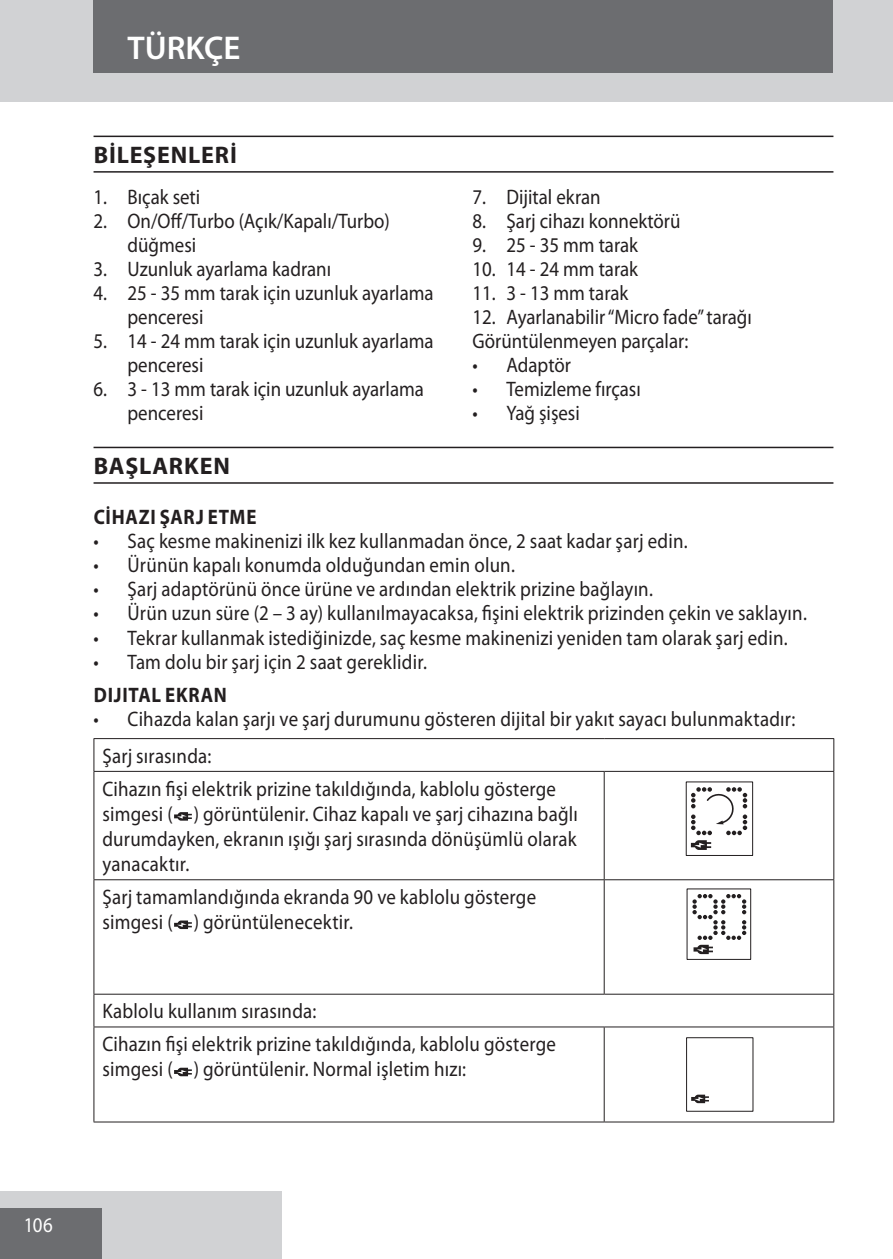
<style>
.page{position:relative;width:893px;height:1259px;background:#fff}
.page>*{position:absolute;margin:0;border:0;box-sizing:border-box;transform-origin:0 0}
.t1{font:600 33px "Myriad Pro";color:#fff}
.heading{font:700 24px "Myriad Pro";letter-spacing:.035em;color:#231f20}
.default{font:21px/25.2px "Myriad Pro";letter-spacing:.01em;color:#231f20;scale:.9 1}
.Subheading{font:700 21px "Myriad Pro";letter-spacing:.04em;color:#231f20;scale:.9 1}
.Parts{font:21px "Myriad Pro";color:#231f20;scale:.9 1}
.t2{font:21px "Myriad Pro";color:#fff;scale:.9 1}
</style>
<div class="page">
<div style="left:0;top:0;width:893px;height:102px;background:#d1d2d4"></div>
<div style="left:0;top:1191px;width:282px;height:68px;background:#d1d2d4"></div>
<div style="left:0;top:1208px;width:102px;height:51px;background:#6c6d70"></div>
<div style="left:94px;top:0;width:739px;height:73px;background:#6c6d70"></div>
<hr style="left:94px;top:136px;width:739px;height:1px;background:#231f20">
<hr style="left:94px;top:171px;width:739px;height:2px;background:#231f20">
<hr style="left:94px;top:447px;width:739px;height:1px;background:#231f20">
<hr style="left:94px;top:482px;width:739px;height:2px;background:#231f20">
<hr style="left:94px;top:738px;width:510px;height:1px;background:#231f20">
<hr style="left:93px;top:739px;width:1px;height:32px;background:#231f20">
<hr style="left:604px;top:738px;width:230px;height:1px;background:#231f20">
<hr style="left:833px;top:739px;width:1px;height:32px;background:#231f20">
<hr style="left:94px;top:771px;width:510px;height:1px;background:#231f20">
<hr style="left:93px;top:772px;width:1px;height:107px;background:#231f20">
<hr style="left:604px;top:771px;width:230px;height:1px;background:#231f20">
<hr style="left:604px;top:772px;width:1px;height:107px;background:#231f20">
<hr style="left:833px;top:772px;width:1px;height:107px;background:#231f20">
<hr style="left:94px;top:879px;width:510px;height:1px;background:#231f20">
<hr style="left:93px;top:880px;width:1px;height:113px;background:#231f20">
<hr style="left:604px;top:879px;width:230px;height:1px;background:#231f20">
<hr style="left:604px;top:880px;width:1px;height:113px;background:#231f20">
<hr style="left:833px;top:880px;width:1px;height:113px;background:#231f20">
<hr style="left:94px;top:993px;width:510px;height:1px;background:#231f20">
<hr style="left:93px;top:994px;width:1px;height:32px;background:#231f20">
<hr style="left:604px;top:993px;width:230px;height:1px;background:#231f20">
<hr style="left:833px;top:994px;width:1px;height:32px;background:#231f20">
<hr style="left:94px;top:1026px;width:510px;height:1px;background:#231f20">
<hr style="left:93px;top:1027px;width:1px;height:94px;background:#231f20">
<hr style="left:604px;top:1026px;width:230px;height:1px;background:#231f20">
<hr style="left:604px;top:1027px;width:1px;height:94px;background:#231f20">
<hr style="left:833px;top:1027px;width:1px;height:94px;background:#231f20">
<hr style="left:94px;top:1121px;width:510px;height:1px;background:#231f20">
<hr style="left:604px;top:1121px;width:230px;height:1px;background:#231f20">
<svg style="left:174px;top:812px;width:18px;height:8px"></svg>
<div style="left:686px;top:781px;width:67px;height:75px;border:1px solid #231f20"></div>
<svg style="left:691px;top:787px;width:56px;height:63px"></svg>
<svg style="left:174px;top:920px;width:18px;height:9px"></svg>
<svg style="left:692px;top:894px;width:54px;height:60px"></svg>
<svg style="left:174px;top:1067px;width:18px;height:9px"></svg>
<div style="left:686px;top:1037px;width:67px;height:74px;border:1px solid #231f20"></div>
<svg style="left:691px;top:1094px;width:18px;height:9px"></svg>
<p class="t1" style="left:128px;top:27px;width:114px">TÜRKÇE</p>
<p class="heading" style="left:94px;top:139px;width:145px">BİLEŞENLERİ</p>
<p class="default" style="left:94px;top:184px;width:120px">1. Bıçak seti</p>
<p class="default" style="left:128px;top:208px;width:293px;line-height:24px;text-indent:-34px">2. On/Off/Turbo (Açık/Kapalı/Turbo) düğmesi</p>
<p class="default" style="left:94px;top:256px;width:265px">3. Uzunluk ayarlama kadranı</p>
<p class="default" style="left:128px;top:280px;width:342px;line-height:24px;text-indent:-34px">4. 25 - 35 mm tarak için uzunluk ayarlama penceresi</p>
<p class="default" style="left:128px;top:328px;width:342px;line-height:24px;text-indent:-34px">5. 14 - 24 mm tarak için uzunluk ayarlama penceresi</p>
<p class="default" style="left:128px;top:376px;width:331px;line-height:24px;text-indent:-34px">6. 3 - 13 mm tarak için uzunluk ayarlama penceresi</p>
<p class="default" style="left:472px;top:184px;width:144px">7. Dijital ekran</p>
<p class="default" style="left:472px;top:208px;width:233px">8. Şarj cihazı konnektörü</p>
<p class="default" style="left:472px;top:232px;width:185px">9. 25 - 35 mm tarak</p>
<p class="default" style="left:472px;top:256px;width:185px">10. 14 - 24 mm tarak</p>
<p class="default" style="left:472px;top:280px;width:175px">11. 3 - 13 mm tarak</p>
<p class="default" style="left:472px;top:304px;width:312px">12. Ayarlanabilir “Micro fade” tarağı</p>
<p class="Parts" style="left:472px;top:328px;width:241px">Görüntülenmeyen parçalar:</p>
<p class="default" style="left:472px;top:352px;width:111px">• Adaptör</p>
<p class="default" style="left:472px;top:376px;width:189px">• Temizleme fırçası</p>
<p class="default" style="left:472px;top:400px;width:121px">• Yağ şişesi</p>
<p class="heading" style="left:94px;top:450px;width:138px">BAŞLARKEN</p>
<p class="Subheading" style="left:94px;top:504px;width:182px">CİHAZI ŞARJ ETME</p>
<p class="default" style="left:94px;top:528px;width:662px">• Saç kesme makinenizi ilk kez kullanmadan önce, 2 saat kadar şarj edin.</p>
<p class="default" style="left:94px;top:552px;width:470px">• Ürünün kapalı konumda olduğundan emin olun.</p>
<p class="default" style="left:94px;top:576px;width:623px">• Şarj adaptörünü önce ürüne ve ardından elektrik prizine bağlayın.</p>
<p class="default" style="left:94px;top:600px;width:794px">• Ürün uzun süre (2 – 3 ay) kullanılmayacaksa, fişini elektrik prizinden çekin ve saklayın.</p>
<p class="default" style="left:94px;top:624px;width:773px">• Tekrar kullanmak istediğinizde, saç kesme makinenizi yeniden tam olarak şarj edin.</p>
<p class="default" style="left:94px;top:648px;width:372px">• Tam dolu bir şarj için 2 saat gereklidir.</p>
<p class="Subheading" style="left:94px;top:681px;width:149px">DIJITAL EKRAN</p>
<p class="default" style="left:94px;top:706px;width:781px">• Cihazda kalan şarjı ve şarj durumunu gösteren dijital bir yakıt sayacı bulunmaktadır:</p>
<p class="default" style="left:102px;top:743px;width:122px">Şarj sırasında:</p>
<p class="default" style="left:102px;top:775px;width:530px">Cihazın fişi elektrik prizine takıldığında, kablolu gösterge simgesi ( ) görüntülenir. Cihaz kapalı ve şarj cihazına bağlı durumdayken, ekranın ışığı şarj sırasında dönüşümlü olarak yanacaktır.</p>
<p class="default" style="left:102px;top:884px;width:483px">Şarj tamamlandığında ekranda 90 ve kablolu gösterge simgesi ( ) görüntülenecektir.</p>
<p class="default" style="left:102px;top:998px;width:239px">Kablolu kullanım sırasında:</p>
<p class="default" style="left:102px;top:1031px;width:506px">Cihazın fişi elektrik prizine takıldığında, kablolu gösterge simgesi ( ) görüntülenir. Normal işletim hızı:</p>
<p class="t2" style="left:24px;top:1212px;width:34px">106</p>
</div>
